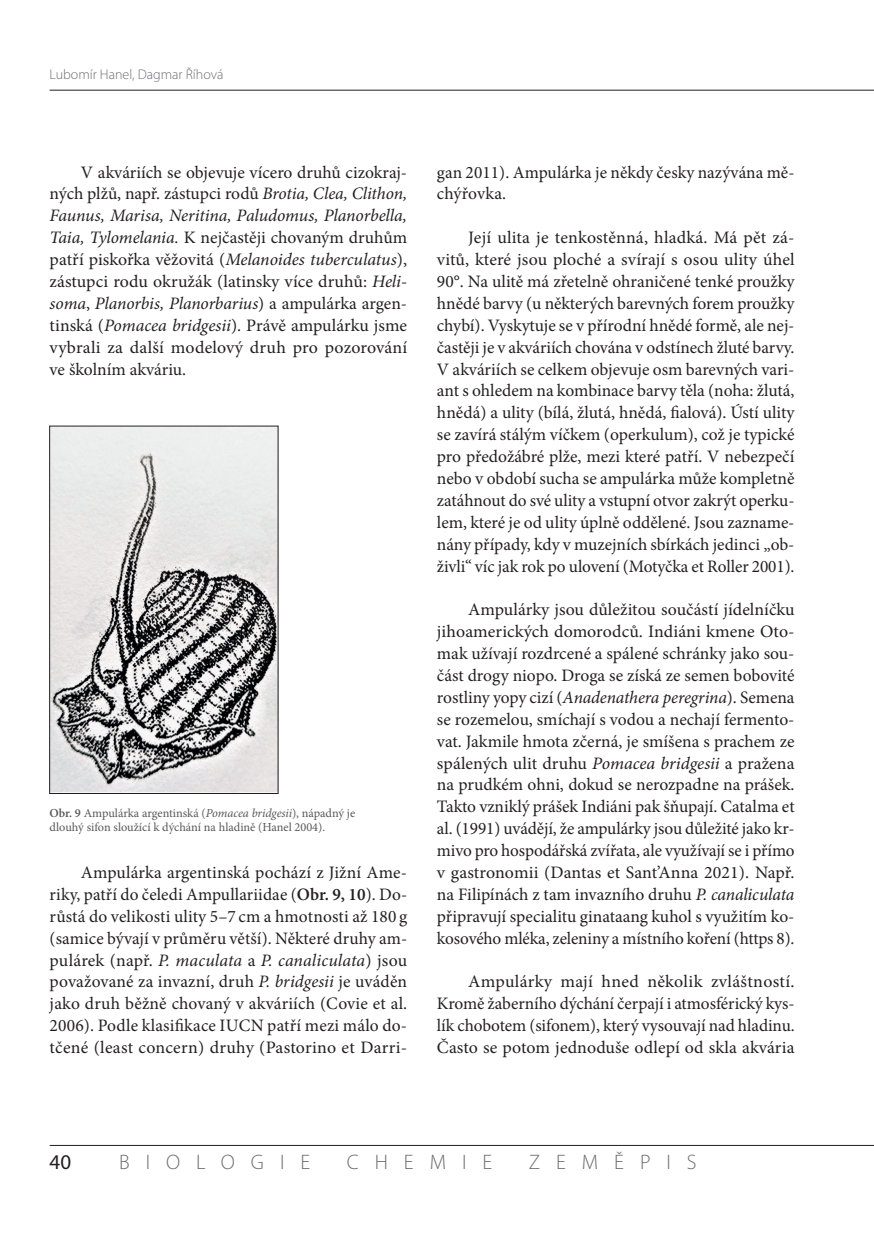
<style>
.page{position:relative;width:874px;height:1241px;background:#fff}
.page>*{position:absolute;margin:0;border:0;box-sizing:border-box;transform-origin:0 0}
.t1{font:300 21px "Myriad Pro";letter-spacing:.76em;color:#6c6d70}
.t2{font:21px "Myriad Pro";color:#231f20}
.tekoucí{font:17.5px/21.9px "Minion Pro";color:#231f20;text-align:justify}
.záhlaví_levá{font:300 14px "Myriad Pro";color:#6c6d70}
.popiska_sloupcová{font:12.25px/14px "Minion Pro";letter-spacing:-.005em;color:#57585a}
.s1{font-style:italic}
.s2{font-weight:600}
</style>
<div class="page">
<hr style="left:50px;top:1144px;width:823px;height:1px;background:#231f20">
<hr style="left:50px;top:90px;width:823px;height:1px;background:#231f20">
<img style="left:51px;top:428px;width:225px;height:363px">
<div style="left:49px;top:426px;width:229px;height:367px;border:1px solid #231f20"></div>
<p class="záhlaví_levá" style="left:50px;top:66px;width:175px">Lubomír Hanel, Dagmar Říhová</p>
<p class="tekoucí" style="left:50px;top:161px;width:359px;text-indent:31px">V akváriích se objevuje vícero druhů cizokraj&shy;ných plžů, např. zástupci rodů <span class="s1">Brotia, Clea, Clithon, Faunus, Marisa, Neritina, Paludomus, Planorbella, Taia, Tylomelania.</span> K nejčastěji chovaným druhům patří piskořka věžovitá (<span class="s1">Melanoides tuberculatus</span>), zástupci rodu okružák (latinsky více druhů: <span class="s1">Heli&shy;soma</span>, <span class="s1">Planorbis, Planorbarius</span>) a ampulárka argen&shy;tinská (<span class="s1">Pomacea bridgesii</span>). Právě ampulárku jsme vybrali za další modelový druh pro pozorování ve školním akváriu.</p>
<p class="popiska_sloupcová" style="left:50px;top:805px;width:307px"><span class="s2">Obr. 9</span> Ampulárka argentinská (<span class="s1">Pomacea bridgesii</span>), nápadný je dlouhý sifon sloužící k dýchání na hladině (Hanel 2004).</p>
<p class="tekoucí" style="left:50px;top:861px;width:359px;text-indent:31px">Ampulárka argentinská pochází z Jižní Ame&shy;riky, patří do čeledi Ampullariidae (<span class="s2">Obr. 9, 10</span>). Do&shy;růstá do velikosti ulity 5–7 cm a hmotnosti až 180 g (samice bývají v průměru větší). Některé druhy am&shy;pulárek (např. <span class="s1">P. maculata</span> a <span class="s1">P. canaliculata</span>) jsou považované za invazní, druh <span class="s1">P. bridgesii</span> je uváděn jako druh běžně chovaný v akváriích (Covie et al.<br>2006). Podle klasifikace IUCN patří mezi málo do&shy;tčené (least concern) druhy (Pastorino et Darri-</p>
<p class="tekoucí" style="left:437px;top:161px;width:359px">gan 2011). Ampulárka je někdy česky nazývána mě&shy;chýřovka.</p>
<p class="tekoucí" style="left:437px;top:227px;width:359px;text-indent:31px">Její ulita je tenkostěnná, hladká. Má pět zá&shy;vitů, které jsou ploché a svírají s osou ulity úhel 90°. Na ulitě má zřetelně ohraničené tenké proužky hnědé barvy (u některých barevných forem proužky chybí). Vyskytuje se v přírodní hnědé formě, ale nej&shy;častěji je v akváriích chována v odstínech žluté barvy.<br>V akváriích se celkem objevuje osm barevných vari&shy;ant s ohledem na kombinace barvy těla (noha: žlutá, hnědá) a ulity (bílá, žlutá, hnědá, fialová). Ústí ulity se zavírá stálým víčkem (operkulum), což je typické pro předožábré plže, mezi které patří. V nebezpečí nebo v období sucha se ampulárka může kompletně zatáhnout do své ulity a vstupní otvor zakrýt operku&shy;lem, které je od ulity úplně oddělené. Jsou zazname&shy;nány případy, kdy v muzejních sbírkách jedinci „ob&shy;živli“ víc jak rok po ulovení (Motyčka et Roller 2001).</p>
<p class="tekoucí" style="left:437px;top:598px;width:359px;text-indent:31px">Ampulárky jsou důležitou součástí jídelníčku jihoamerických domorodců. Indiáni kmene Oto&shy;mak užívají rozdrcené a spálené schránky jako sou&shy;část drogy niopo. Droga se získá ze semen bobovité rostliny yopy cizí (<span class="s1">Anadenathera peregrina</span>). Semena se rozemelou, smíchají s vodou a nechají fermento&shy;vat. Jakmile hmota zčerná, je smíšena s prachem ze spálených ulit druhu <span class="s1">Pomacea bridgesii</span> a pražena na prudkém ohni, dokud se nerozpadne na prášek.<br>Takto vzniklý prášek Indiáni pak šňupají. Catalma et al. (1991) uvádějí, že ampulárky jsou důležité jako kr&shy;mivo pro hospodářská zvířata, ale využívají se i přímo v gastronomii (Dantas et Sant’Anna 2021). Např. na Filipínách z tam invazního druhu <span class="s1">P. canaliculata </span>připravují specialitu ginataang kuhol s využitím ko&shy;kosového mléka, zeleniny a místního koření (https 8).</p>
<p class="tekoucí" style="left:437px;top:970px;width:359px;text-indent:31px">Ampulárky mají hned několik zvláštností.<br>Kromě žaberního dýchání čerpají i atmosférický kys&shy;lík chobotem (sifonem), který vysouvají nad hladinu.<br>Často se potom jednoduše odlepí od skla akvária</p>
<p class="t2" style="left:50px;top:1148px;width:23px">40</p>
<p class="t1" style="left:119px;top:1149px;width:192px">BIOLOGIE</p>
<p class="t1" style="left:346px;top:1149px;width:147px">CHEMIE</p>
<p class="t1" style="left:528px;top:1149px;width:169px">ZEMĚPIS</p>
</div>
